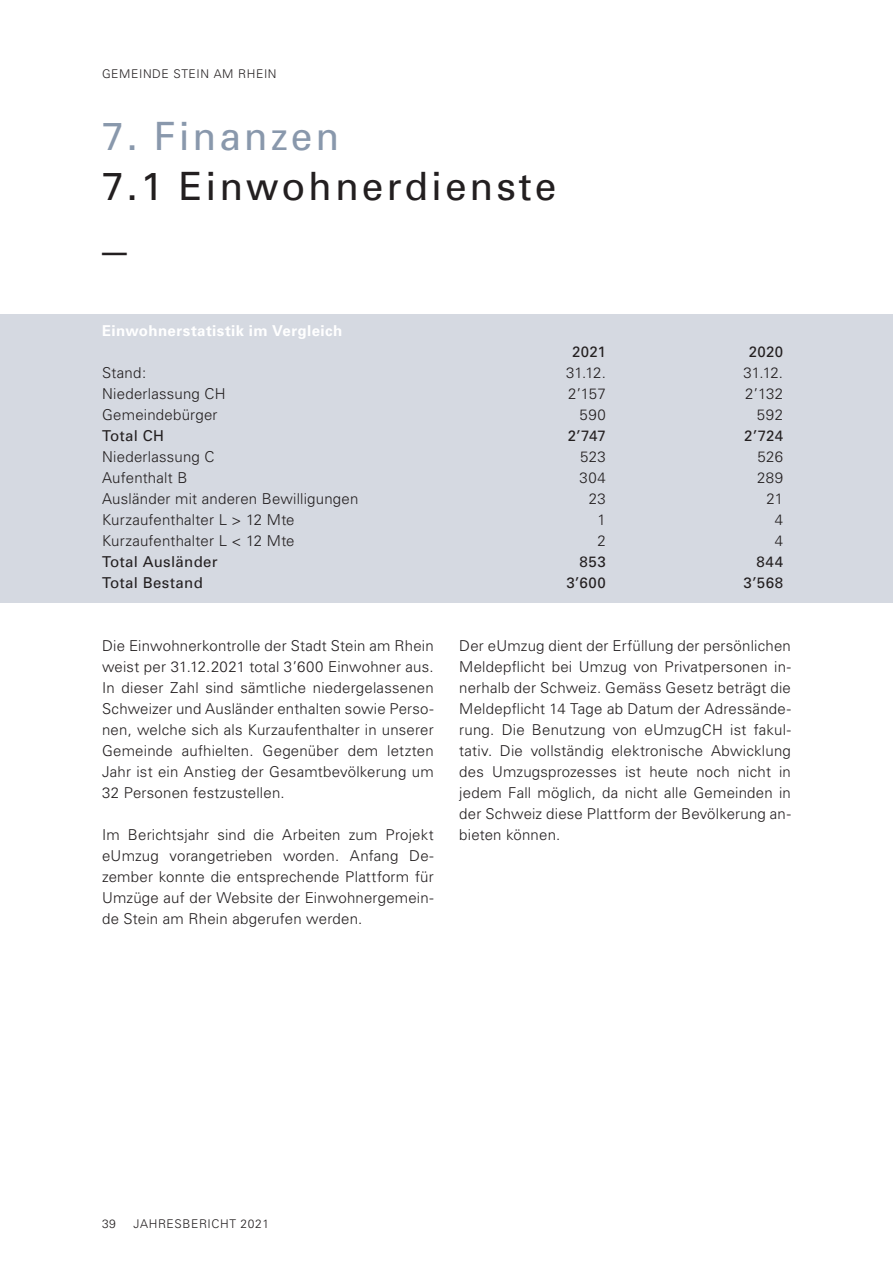
<style>
.page{position:relative;width:893px;height:1263px;background:#fff}
.page>*{position:absolute;margin:0;border:0;box-sizing:border-box;transform-origin:0 0}
.t1{font:49.5px "Univers";color:#231f20}
.t2{font:39px/49.5px "Univers";letter-spacing:.075em;color:#231f20}
.Lauftext{font:300 15px/21px "Univers";letter-spacing:.015em;color:#231f20;text-align:justify}
.Lauftext-2{font:15px "Univers";letter-spacing:.02em;color:#231f20}
.Lauftext-3{font:700 15px "Univers";letter-spacing:.03em;color:#fff}
.t3{font:300 12px "Univers";letter-spacing:.05em;color:#231f20}
.s1{color:#8998ac}
</style>
<div class="page">
<div style="left:0;top:314px;width:893px;height:289px;background:#d5d9e1"></div>
<p class="t3" style="left:102px;top:66px;width:176px">GEMEINDE STEIN AM RHEIN</p>
<p class="t2" style="left:102px;top:112px;width:456px"><span class="s1">7. Finanzen<br></span>7.1 Einwohnerdienste</p>
<p class="t1" style="left:102px;top:203px;width:26px">_</p>
<p class="Lauftext-3" style="left:102px;top:322px;width:242px">Einwohnerstatistik im Vergleich</p>
<p class="Lauftext-2" style="left:572px;top:343px;width:35px">2021</p>
<p class="Lauftext-2" style="left:749px;top:343px;width:36px">2020</p>
<p class="Lauftext" style="left:102px;top:362px;width:46px">Stand:</p>
<p class="Lauftext" style="left:566px;top:362px;width:41px">31.12.</p>
<p class="Lauftext" style="left:743px;top:362px;width:41px">31.12.</p>
<p class="Lauftext" style="left:102px;top:383px;width:125px">Niederlassung CH</p>
<p class="Lauftext" style="left:568px;top:383px;width:39px">2’157</p>
<p class="Lauftext" style="left:745px;top:383px;width:39px">2’132</p>
<p class="Lauftext" style="left:102px;top:404px;width:117px">Gemeindebürger</p>
<p class="Lauftext" style="left:579px;top:404px;width:28px">590</p>
<p class="Lauftext" style="left:757px;top:404px;width:28px">592</p>
<p class="Lauftext-2" style="left:102px;top:427px;width:63px">Total CH</p>
<p class="Lauftext-2" style="left:568px;top:427px;width:40px">2’747</p>
<p class="Lauftext-2" style="left:744px;top:427px;width:40px">2’724</p>
<p class="Lauftext" style="left:102px;top:446px;width:114px">Niederlassung C</p>
<p class="Lauftext" style="left:580px;top:446px;width:27px">523</p>
<p class="Lauftext" style="left:757px;top:446px;width:27px">526</p>
<p class="Lauftext" style="left:102px;top:467px;width:87px">Aufenthalt B</p>
<p class="Lauftext" style="left:579px;top:467px;width:28px">304</p>
<p class="Lauftext" style="left:757px;top:467px;width:28px">289</p>
<p class="Lauftext" style="left:102px;top:488px;width:258px">Ausländer mit anderen Bewilligungen</p>
<p class="Lauftext" style="left:589px;top:488px;width:19px">23</p>
<p class="Lauftext" style="left:766px;top:488px;width:18px">21</p>
<p class="Lauftext" style="left:102px;top:509px;width:194px">Kurzaufenthalter L &gt; 12 Mte</p>
<p class="Lauftext" style="left:597px;top:509px;width:10px">1</p>
<p class="Lauftext" style="left:775px;top:509px;width:10px">4</p>
<p class="Lauftext" style="left:102px;top:530px;width:194px">Kurzaufenthalter L &lt; 12 Mte</p>
<p class="Lauftext" style="left:597px;top:530px;width:10px">2</p>
<p class="Lauftext" style="left:775px;top:530px;width:10px">4</p>
<p class="Lauftext-2" style="left:102px;top:553px;width:117px">Total Ausländer</p>
<p class="Lauftext-2" style="left:580px;top:553px;width:28px">853</p>
<p class="Lauftext-2" style="left:756px;top:553px;width:28px">844</p>
<p class="Lauftext-2" style="left:102px;top:574px;width:102px">Total Bestand</p>
<p class="Lauftext-2" style="left:566px;top:574px;width:41px">3’600</p>
<p class="Lauftext-2" style="left:743px;top:574px;width:41px">3’568</p>
<p class="Lauftext" style="left:102px;top:635px;width:333px">Die Einwohnerkontrolle der Stadt Stein am Rhein weist per 31.12.2021 total 3’600 Einwohner aus.<br>In dieser Zahl sind sämtliche niedergelassenen Schweizer und Ausländer enthalten sowie Perso&shy;nen, welche sich als Kurzaufenthalter in unserer Gemeinde aufhielten. Gegenüber dem letzten Jahr ist ein Anstieg der Gesamtbevölkerung um 32 Personen festzustellen.</p>
<p class="Lauftext" style="left:102px;top:824px;width:333px">Im Berichtsjahr sind die Arbeiten zum Projekt eUmzug vorangetrieben worden. Anfang De&shy;zember konnte die entsprechende Plattform für Umzüge auf der Website der Einwohnergemein&shy;de Stein am Rhein abgerufen werden.</p>
<p class="Lauftext" style="left:459px;top:635px;width:333px">Der eUmzug dient der Erfüllung der persönlichen Meldepflicht bei Umzug von Privatpersonen in&shy;nerhalb der Schweiz. Gemäss Gesetz beträgt die Meldepflicht 14 Tage ab Datum der Adressände&shy;rung. Die Benutzung von eUmzugCH ist fakul&shy;tativ. Die vollständig elektronische Abwicklung des Umzugsprozesses ist heute noch nicht in jedem Fall möglich, da nicht alle Gemeinden in der Schweiz diese Plattform der Bevölkerung an&shy;bieten können.</p>
<p class="t3" style="left:102px;top:1216px;width:15px">39</p>
<p class="t3" style="left:134px;top:1216px;width:137px">JAHRESBERICHT 2021</p>
</div>
